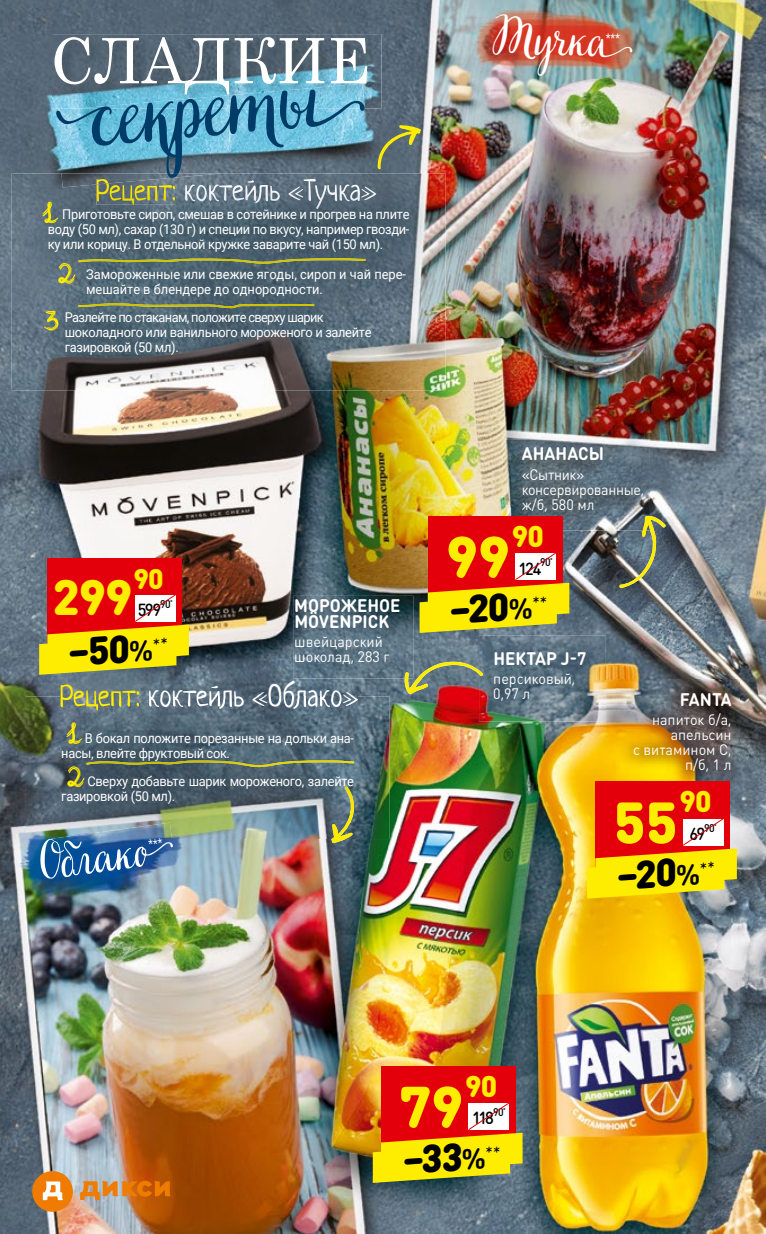
<style>
.page{position:relative;width:766px;height:1234px;background:#fff}
.page>*{position:absolute;margin:0;border:0;box-sizing:border-box;transform-origin:0 0}
.t1{font:93.75px "Very Berry Pro";color:#003c67;scale:.95 1}
.t2{font:62.55px "Century Schoolbook";color:#fff;scale:.95 1}
.t3{font:900 57.45px "DIN Round Pro";color:#ffed00}
.t4{font:49.35px "Very Berry Pro";color:#fff;scale:.95 1}
.t5{font:900 49.05px "DIN Round Pro";color:#ffed00}
.t6{font:900 38.7px "DIN Round Pro";color:#000}
.t7{font:30px "Neucha";color:#fff;scale:.95 1}
.t8{font:900 29.7px "DIN Round Pro";color:#ffed00}
.t9{font:900 28.05px "DIN Round Pro";color:#ffed00}
.t10{font:700 18px/16.5px "DIN Round Pro";color:#fff;scale:.95 1}
.t11{font:500 17.4px "DIN Round Pro";letter-spacing:-.11em;color:#000;scale:.95 1}
.t12{font:15px/15px "DIN Round Pro";color:#fff;scale:.95 1}
.t13{font:15px/15px "DIN Round Pro";letter-spacing:-.025em;color:#fff;scale:.95 1}
.t14{font:13.5px/15px "Roboto";letter-spacing:-.025em;color:#fff;scale:.95 1}
.t15{font:13.5px/15px "Roboto";color:#fff;scale:.95 1}
.t16{font:500 11.1px "DIN Round Pro";letter-spacing:-.07em;color:#000;scale:.95 1}
.s1{font-weight:700;font-size:28.95px}
.s2{color:#ffed00}
</style>
<div class="page">
<img style="left:0;top:0;width:765px;height:1233px">
<svg style="left:618px;top:515px;width:48px;height:73px;background:#727d6d"></svg>
<svg style="left:376px;top:125px;width:45px;height:45px;background:#717c63"></svg>
<img style="left:502px;top:439px;width:147px;height:91px">
<img style="left:642px;top:516px;width:7px;height:14px">
<img style="left:479px;top:635px;width:126px;height:86px">
<img style="left:616px;top:679px;width:123px;height:106px">
<img style="left:52px;top:34px;width:329px;height:74px">
<img style="left:78px;top:84px;width:286px;height:24px">
<img style="left:12px;top:173px;width:433px;height:217px">
<img style="left:78px;top:303px;width:236px;height:5px">
<img style="left:61px;top:173px;width:161px;height:14px">
<img style="left:96px;top:179px;width:79px;height:26px">
<img style="left:96px;top:179px;width:62px;height:5px">
<img style="left:176px;top:179px;width:200px;height:30px">
<img style="left:26px;top:696px;width:363px;height:142px">
<img style="left:49px;top:822px;width:18px;height:16px">
<img style="left:60px;top:696px;width:79px;height:14px">
<img style="left:140px;top:696px;width:218px;height:12px">
<svg style="left:42px;top:202px;width:16px;height:21px"></svg>
<svg style="left:66px;top:722px;width:16px;height:21px"></svg>
<svg style="left:58px;top:258px;width:307px;height:26px;background:#5b6d67"></svg>
<svg style="left:44px;top:310px;width:14px;height:21px"></svg>
<img style="left:293px;top:595px;width:120px;height:83px">
<svg style="left:404px;top:659px;width:80px;height:35px;background:#8a7f68"></svg>
<div style="left:427px;top:516px;width:135px;height:85px;background:#e3000b"></div>
<svg style="left:419px;top:553px;width:150px;height:79px"></svg>
<div style="left:595px;top:781px;width:134px;height:86px;background:#e3000b"></div>
<svg style="left:587px;top:818px;width:149px;height:80px"></svg>
<div style="left:47px;top:557px;width:135px;height:86px;background:#e3000b"></div>
<svg style="left:39px;top:594px;width:150px;height:80px"></svg>
<div style="left:381px;top:1065px;width:134px;height:86px;background:#e3000b"></div>
<svg style="left:372px;top:1102px;width:150px;height:80px"></svg>
<svg style="left:80px;top:1180px;width:90px;height:19px;background:#d48332"></svg>
<svg style="left:32px;top:1170px;width:41px;height:41px;background:#dc9346"></svg>
<svg style="left:606px;top:33px;width:13px;height:5px"></svg>
<img style="left:67px;top:760px;width:293px;height:84px">
<h2 class="t2" style="left:50px;top:8px;width:338px">СЛАДКИЕ</h2>
<h1 class="t1" style="left:51px;top:52px;width:325px;rotate:-5deg">секреты</h1>
<p class="t14" style="left:48px;top:206px;width:382px;text-align:justify;text-indent:15px">Приготовьте сироп, смешав в сотейнике и прогрев на плите воду (50 мл), сахар (130 г) и специи по вкусу, например гвозди&shy;ку или корицу. В отдельной кружке заварите чай (150 мл).</p>
<p class="t15" style="left:86px;top:266px;width:338px">Замороженные или свежие ягоды, сироп и чай пере&shy;мешайте в блендере до однородности.</p>
<p class="t14" style="left:65px;top:309px;width:324px">Разлейте по стаканам, положите сверху шарик шоколадного или ванильного мороженого и залейте газировкой (50 мл).</p>
<h3 class="t9" style="left:134px;top:557px;width:32px">90</h3>
<p class="t11" style="left:138px;top:598px;width:26px">599</p>
<h3 class="t5" style="left:53px;top:560px;width:81px">299</h3>
<p class="t16" style="left:160px;top:596px;width:15px">90<sup>*</sup></p>
<h3 class="t6" style="left:65px;top:623px;width:103px;rotate:-4deg">–50<span class="s1">%</span> <sup>**</sup></h3>
<h3 class="t10" style="left:294px;top:596px;width:113px">МОРОЖЕНОЕ<br>MÖVENPICK</h3>
<p class="t12" style="left:294px;top:633px;width:102px">швейцарский шоколад, 283 г</p>
<h3 class="t7" style="left:59px;top:677px;width:316px"><span class="s2">Рецепт:</span> коктейль «Облако»</h3>
<p class="t14" style="left:61px;top:729px;width:309px;text-indent:24px">В бокал положите порезанные на дольки ана&shy;насы, влейте фруктовый сок.</p>
<p class="t14" style="left:61px;top:772px;width:309px;text-indent:26px">Сверху добавьте шарик мороженого, залейте газировкой (50 мл).</p>
<h3 class="t4" style="left:35px;top:829px;width:143px;rotate:-8deg">Облако</h3>
<h3 class="t4" style="left:491px;top:3px;width:127px;rotate:1deg">Тучка</h3>
<h3 class="t10" style="left:521px;top:445px;width:88px">АНАНАСЫ</h3>
<p class="t13" style="left:521px;top:466px;width:130px">«Сытник» консервированные, ж/б, 580 мл</p>
<h3 class="t8" style="left:512px;top:513px;width:34px">90</h3>
<p class="t11" style="left:518px;top:556px;width:26px">124</p>
<h3 class="t3" style="left:446px;top:513px;width:65px">99</h3>
<p class="t16" style="left:540px;top:554px;width:15px">90<sup>*</sup></p>
<h3 class="t6" style="left:446px;top:581px;width:101px;rotate:-4deg">–20<span class="s1">%</span> <sup>**</sup></h3>
<h3 class="t10" style="left:493px;top:649px;width:99px">НЕКТАР J-7</h3>
<p class="t12" style="left:493px;top:670px;width:88px">персиковый,<br>0,97 л</p>
<h3 class="t10" style="left:679px;top:690px;width:56px">FANTA</h3>
<p class="t12" style="left:633px;top:711px;width:105px;text-align:right">напиток б/а, апельсин<br>с витамином C, п/б, 1 л</p>
<h3 class="t8" style="left:679px;top:779px;width:34px">90</h3>
<p class="t11" style="left:689px;top:821px;width:18px">69</p>
<h3 class="t3" style="left:613px;top:778px;width:65px">55</h3>
<p class="t16" style="left:704px;top:820px;width:15px">90<sup>*</sup></p>
<h3 class="t6" style="left:613px;top:846px;width:101px;rotate:-4deg">–20<span class="s1">%</span> <sup>**</sup></h3>
<h3 class="t8" style="left:465px;top:1063px;width:34px">90</h3>
<p class="t11" style="left:472px;top:1105px;width:25px">118</p>
<h3 class="t3" style="left:399px;top:1062px;width:65px">79</h3>
<p class="t16" style="left:493px;top:1104px;width:15px">90<sup>*</sup></p>
<h3 class="t6" style="left:399px;top:1130px;width:101px;rotate:-4deg">–33<span class="s1">%</span> <sup>**</sup></h3>
</div>
